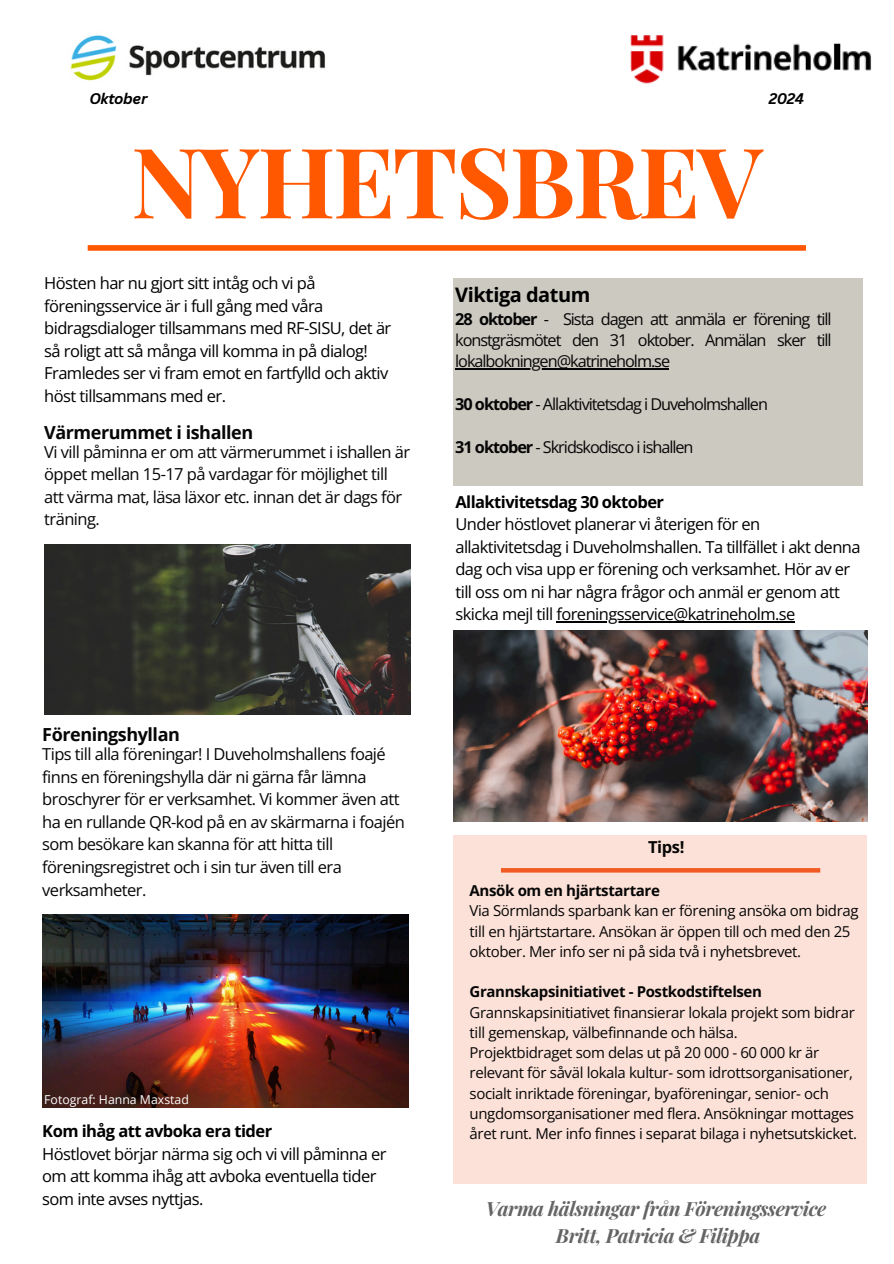
<style>
.page{position:relative;width:894px;height:1264px;background:#fff}
.page>*{position:absolute;margin:0;border:0;box-sizing:border-box;transform-origin:0 0}
.t1{font:700 97.5px "Playfair Display";letter-spacing:-.025em;color:#ff5800}
.t2{font:700 19.95px "Open Sans";letter-spacing:-.025em;color:#000}
.t3{font:italic 700 19.65px/26.7px "Playfair Display";letter-spacing:-.025em;color:#000;text-align:center}
.t4{font:700 18px "Open Sans";letter-spacing:-.025em;color:#060606}
.t5{font:16.5px/22.5px "Open Sans";letter-spacing:-.035em;color:#000}
.t6{font:16.5px/22.5px "Open Sans";letter-spacing:-.035em;color:#060606}
.t7{font:700 16.5px "Open Sans";color:#060606}
.t8{font:16.35px/21.3px "Open Sans";letter-spacing:-.065em;color:#060606}
.t9{font:15px/20.2px "Open Sans";letter-spacing:-.025em;color:#060606}
.t10{font:italic 700 15px "Canva Sans";letter-spacing:-.025em;color:#000}
.t11{font:12.3px "Open Sans";color:#fff}
.s1{font-weight:700}
</style>
<div class="page">
<img style="left:42px;top:914px;width:366px;height:193px">
<div style="left:88px;top:245px;width:717px;height:6px;background:#ff5800"></div>
<img style="left:630px;top:35px;width:241px;height:49px">
<img style="left:70px;top:35px;width:255px;height:46px">
<img style="left:44px;top:544px;width:366px;height:170px">
<img style="left:453px;top:630px;width:414px;height:191px">
<div style="left:453px;top:278px;width:409px;height:207px;background:#ccc9c0"></div>
<hr style="left:455px;top:368px;width:122px;height:1px;background:#060606">
<hr style="left:577px;top:368px;width:92px;height:1px;background:#060606">
<div style="left:453px;top:835px;width:414px;height:348px;background:#fce1d8"></div>
<svg style="left:501px;top:868px;width:319px;height:4px"></svg>
<hr style="left:556px;top:621px;width:238px;height:1px;background:#000">
<h4 class="t10" style="left:89px;top:88px;width:59px">Oktober</h4>
<h2 class="t10" style="left:768px;top:88px;width:37px">2024</h2>
<p class="t1" style="left:131px;top:113px;width:632px">NYHETSBREV</p>
<h2 class="t5" style="left:44px;top:271px;width:348px">Hösten har nu gjort sitt intåg och vi på föreningsservice är i full gång med våra bidragsdialoger tillsammans med RF-SISU, det är så roligt att så många vill komma in på dialog!<br>Framledes ser vi fram emot en fartfylld och aktiv höst tillsammans med er.</h2>
<p class="t4" style="left:44px;top:419px;width:210px">Värmerummet i ishallen</p>
<h4 class="t6" style="left:44px;top:440px;width:367px">Vi vill påminna er om att värmerummet i ishallen är öppet mellan 15-17 på vardagar för möjlighet till att värma mat, läsa läxor etc. innan det är dags för träning.</h4>
<h4 class="t4" style="left:42px;top:722px;width:139px">Föreningshyllan</h4>
<p class="t6" style="left:42px;top:742px;width:364px">Tips till alla föreningar! I Duveholmshallens foajé finns en föreningshylla där ni gärna får lämna broschyrer för er verksamhet. Vi kommer även att ha en rullande QR-kod på en av skärmarna i foajén som besökare kan skanna för att hitta till föreningsregistret och i sin tur även till era verksamheter.</p>
<h4 class="t11" style="left:44px;top:1091px;width:146px">Fotograf: Hanna Maxstad</h4>
<h4 class="t5" style="left:42px;top:1119px;width:345px"><span class="s1">Kom ihåg att avboka era tider<br></span>Höstlovet börjar närma sig och vi vill påminna er om att komma ihåg att avboka eventuella tider som inte avses nyttjas.</h4>
<p class="t2" style="left:455px;top:281px;width:136px">Viktiga datum</p>
<p class="t8" style="left:455px;top:307px;width:378px"><span class="s1">28 oktober</span> - Sista dagen att anmäla er förening till konstgräsmötet den 31 oktober. Anmälan sker till</p>
<h3 class="t8" style="left:455px;top:350px;width:216px">lokalbokningen@katrineholm.se</h3>
<h3 class="t8" style="left:455px;top:393px;width:314px"><span class="s1">30 oktober</span> - Allaktivitetsdag i Duveholmshallen</h3>
<h3 class="t8" style="left:455px;top:436px;width:240px"><span class="s1">31 oktober</span> - Skridskodisco i ishallen</h3>
<h4 class="t5" style="left:455px;top:490px;width:406px"><span class="s1">Allaktivitetsdag 30 oktober<br></span>Under höstlovet planerar vi återigen för en allaktivitetsdag i Duveholmshallen. Ta tillfället i akt denna dag och visa upp er förening och verksamhet. Hör av er till oss om ni har några frågor och anmäl er genom att skicka mejl till foreningsservice@katrineholm.se</h4>
<p class="t7" style="left:648px;top:835px;width:38px">Tips!</p>
<h3 class="t9" style="left:469px;top:880px;width:390px"><span class="s1">Ansök om en hjärtstartare<br></span>Via Sörmlands sparbank kan er förening ansöka om bidrag till en hjärtstartare. Ansökan är öppen till och med den 25 oktober. Mer info ser ni på sida två i nyhetsbrevet.</h3>
<h1 class="t9" style="left:469px;top:981px;width:388px"><span class="s1">Grannskapsinitiativet - Postkodstiftelsen </span>Grannskapsinitiativet finansierar lokala projekt som bidrar till gemenskap, välbefinnande och hälsa.<br>Projektbidraget som delas ut på 20 000 - 60 000 kr är relevant för såväl lokala kultur- som idrottsorganisationer, socialt inriktade föreningar, byaföreningar, senior- och ungdomsorganisationer med flera. Ansökningar mottages året runt. Mer info finnes i separat bilaga i nyhetsutskicket.</h1>
<p class="t3" style="left:485px;top:1194px;width:342px">Varma hälsningar från Föreningsservice<br>Britt, Patricia &amp; Filippa</p>
</div>
